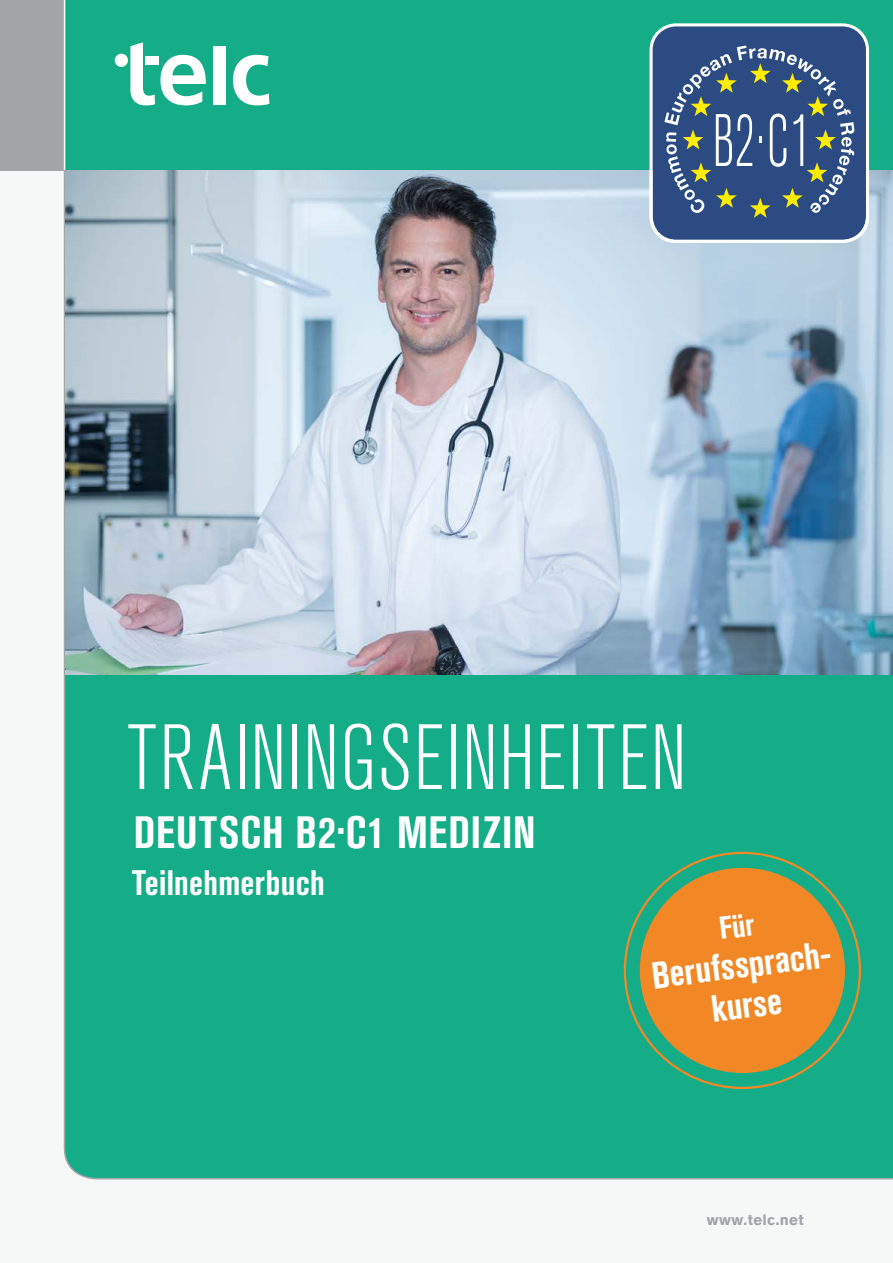
<style>
.page{position:relative;width:893px;height:1263px;background:#f6f7f7}
.page>*{position:absolute;margin:0;border:0;box-sizing:border-box;transform-origin:0 0}
._11_Fließtext{font:300 condensed 91.65px "Akzidenz Grotesk Pro";letter-spacing:.015em;color:#fff}
.t1{font:300 condensed 73.5px "Akzidenz Grotesk Pro";color:#fff;scale:.8 1}
._000_HeftTyp{font:700 condensed 44.85px "Akzidenz Grotesk Pro";letter-spacing:.025em;color:#fff}
.Fließtext{font:700 condensed 37.5px/40.5px "Akzidenz Grotesk Pro";color:#fff;text-align:center}
._000_HeftTyp-2{font:700 condensed 35.1px "Akzidenz Grotesk Pro";letter-spacing:.01em;color:#fff}
.t2{font:700 15px "Akzidenz Grotesk Pro";letter-spacing:.025em;color:#a1a5a7}
</style>
<div class="page">
<div style="left:0;top:0;width:64px;height:170px;background:#a1a5a7"></div>
<div style="left:63px;top:0;width:830px;height:1180px;background:#14ad88"></div>
<svg style="left:130px;top:42px;width:76px;height:63px"></svg>
<div style="left:213px;top:46px;width:12px;height:58px;background:#fff"></div>
<svg style="left:233px;top:55px;width:36px;height:50px"></svg>
<div style="left:115px;top:54px;width:13px;height:13px;background:#fff;border-radius:50%"></div>
<div style="left:146px;top:56px;width:13px;height:9px;background:#fff"></div>
<hr style="left:64px;top:0;width:1px;height:170px;background:#fff">
<img style="left:65px;top:170px;width:828px;height:504px">
<div style="left:640px;top:868px;width:205px;height:205px;background:#f18825;border-radius:50%"></div>
<div style="left:651px;top:25px;width:216px;height:216px;background:#2b4b82;border-radius:25px"></div>
<svg style="left:648px;top:46px;width:223px;height:198px"></svg>
<p class="t1" style="left:712px;top:93px;width:125px">B2·C1</p>
<p class="_11_Fließtext" style="left:128px;top:697px;width:561px">TRAININGSEINHEITEN</p>
<p class="_000_HeftTyp" style="left:134px;top:804px;width:403px">DEUTSCH B2·C1 MEDIZIN</p>
<p class="_000_HeftTyp-2" style="left:132px;top:860px;width:194px">Teilnehmerbuch</p>
<p class="Fließtext" style="left:649px;top:955px;width:189px;rotate:-7deg">Berufssprach&shy;kurse</p>
<p class="t2" style="left:707px;top:1210px;width:98px">www.telc.net</p>
</div>
